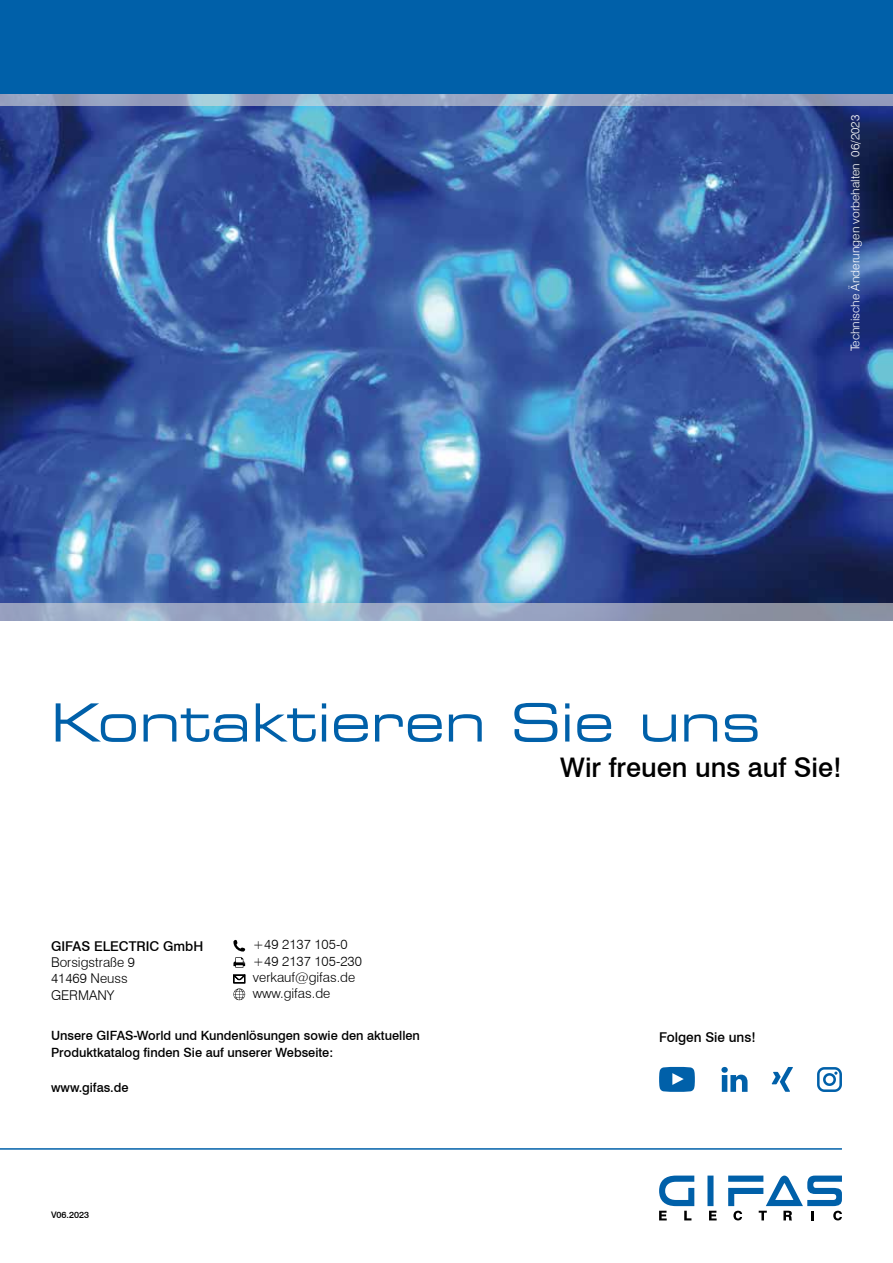
<style>
.page{position:relative;width:893px;height:1263px;background:#fff}
.page>*{position:absolute;margin:0;border:0;box-sizing:border-box;transform-origin:0 0}
.t1{font:expanded 52.5px "Square 721 BT";color:#0060a9}
.t2{font:500 27px "Swiss 721 BT";color:#000}
.t3{font:300 13.5px/16.2px "Swiss 721 BT";color:#000}
.t4{font:500 13.5px "Swiss 721 BT";color:#000}
.t5{font:500 12.75px/17.2px "Swiss 721 BT";color:#000}
.t6{font:300 12px "Swiss 721 BT";color:#fff}
.t7{font:500 9px "Swiss 721 BT";color:#000}
</style>
<div class="page">
<img style="left:0;top:106px;width:893px;height:498px">
<svg style="left:659px;top:1067px;width:36px;height:25px"></svg>
<svg style="left:721px;top:1067px;width:26px;height:25px"></svg>
<svg style="left:771px;top:1067px;width:22px;height:25px"></svg>
<svg style="left:817px;top:1067px;width:25px;height:25px"></svg>
<svg style="left:0;top:94px;width:893px;height:12px;fill:#97a3c1"></svg>
<div style="left:0;top:0;width:893px;height:94px;background:#0060a9"></div>
<svg style="left:0;top:604px;width:893px;height:17px"></svg>
<hr style="left:0;top:1148px;width:842px;height:2px;background:#0060a9">
<div style="left:707px;top:1175px;width:6px;height:31px;background:#0060a9"></div>
<svg style="left:659px;top:1175px;width:35px;height:45px"></svg>
<svg style="left:709px;top:1211px;width:8px;height:9px"></svg>
<svg style="left:728px;top:1175px;width:114px;height:45px"></svg>
<svg style="left:233px;top:940px;width:12px;height:11px"></svg>
<svg style="left:233px;top:957px;width:12px;height:11px"></svg>
<svg style="left:233px;top:975px;width:12px;height:25px"></svg>
<p class="t6" style="left:848px;top:351px;width:238px;rotate:-90deg">Technische Änderungen vorbehalten 06/2023</p>
<h1 class="t1" style="left:51px;top:691px;width:713px">Kontaktieren Sie uns</h1>
<h2 class="t2" style="left:560px;top:751px;width:283px">Wir freuen uns auf Sie!</h2>
<p class="t4" style="left:51px;top:938px;width:154px">GIFAS ELECTRIC GmbH</p>
<p class="t3" style="left:51px;top:954px;width:85px">Borsigstraße 9<br>41469 Neuss<br>GERMANY</p>
<p class="t3" style="left:253px;top:936px;width:111px">+49 2137 105-0 +49 2137 105-230 verkauf@gifas.de www.gifas.de</p>
<p class="t5" style="left:51px;top:1027px;width:370px">Unsere GIFAS-World und Kundenlösungen sowie den aktuellen<br>Produktkatalog finden Sie auf unserer Webseite:</p>
<p class="t5" style="left:51px;top:1079px;width:79px">www.gifas.de</p>
<p class="t7" style="left:51px;top:1209px;width:40px">V06.2023</p>
<p class="t4" style="left:659px;top:1029px;width:98px">Folgen Sie uns!</p>
</div>
